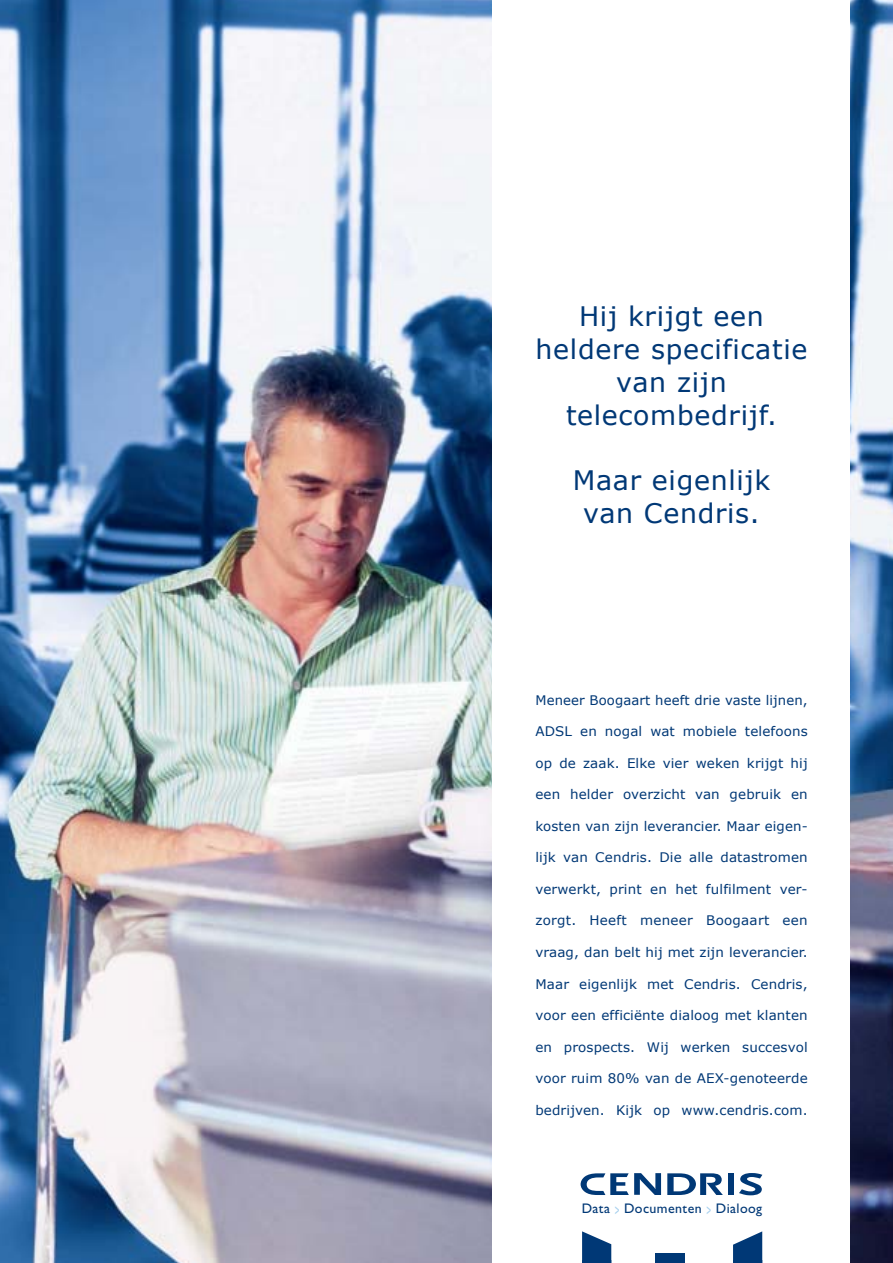
<style>
.page{position:relative;width:893px;height:1263px;background:#fff}
.page>*{position:absolute;margin:0;border:0;box-sizing:border-box;transform-origin:0 0}
.t1{font:26.85px/32.8px "Verdana";letter-spacing:.025em;color:#003876;text-align:center}
.t2{font:13.95px "Gill Sans Std";letter-spacing:.03em;color:#003876}
.t3{font:13.2px "Verdana";letter-spacing:.01em;color:#003876}
.s1{font-size:16.2px;color:#a5cfee}
</style>
<div class="page">
<img style="left:0;top:0;width:492px;height:1263px">
<img style="left:850px;top:0;width:43px;height:1263px">
<div style="left:728px;top:1173px;width:6px;height:22px;background:#003876"></div>
<svg style="left:739px;top:1173px;width:23px;height:22px"></svg>
<svg style="left:667px;top:1173px;width:56px;height:22px"></svg>
<svg style="left:581px;top:1173px;width:80px;height:22px"></svg>
<div style="left:656px;top:1253px;width:29px;height:10px;background:#003876"></div>
<svg style="left:582px;top:1231px;width:29px;height:32px"></svg>
<svg style="left:733px;top:1231px;width:29px;height:32px"></svg>
<h1 class="t1" style="left:536px;top:299px;width:273px">Hij krijgt een heldere specificatie van zijn telecombedrijf.</h1>
<h1 class="t1" style="left:573px;top:463px;width:199px">Maar eigenlijk van Cendris.</h1>
<p class="t3" style="left:535px;top:692px;width:274px">Meneer Boogaart heeft drie vaste lijnen,</p>
<p class="t3" style="left:535px;top:723px;width:274px">ADSL en nogal wat mobiele telefoons</p>
<p class="t3" style="left:535px;top:755px;width:274px">op de zaak. Elke vier weken krijgt hij</p>
<p class="t3" style="left:535px;top:786px;width:274px">een helder overzicht van gebruik en</p>
<p class="t3" style="left:535px;top:818px;width:274px">kosten van zijn leverancier. Maar eigen-</p>
<p class="t3" style="left:535px;top:849px;width:274px">lijk van Cendris. Die alle datastromen</p>
<p class="t3" style="left:535px;top:881px;width:274px">verwerkt, print en het fulfilment ver-</p>
<p class="t3" style="left:535px;top:912px;width:274px">zorgt. Heeft meneer Boogaart een</p>
<p class="t3" style="left:535px;top:944px;width:274px">vraag, dan belt hij met zijn leverancier.</p>
<p class="t3" style="left:535px;top:975px;width:274px">Maar eigenlijk met Cendris. Cendris,</p>
<p class="t3" style="left:535px;top:1007px;width:274px">voor een efficiënte dialoog met klanten</p>
<p class="t3" style="left:535px;top:1038px;width:274px">en prospects. Wij werken succesvol</p>
<p class="t3" style="left:535px;top:1070px;width:274px">voor ruim 80% van de AEX-genoteerde</p>
<p class="t3" style="left:535px;top:1101px;width:274px">bedrijven. Kijk op www.cendris.com.</p>
<p class="t2" style="left:582px;top:1200px;width:182px">Data <span class="s1">&gt;</span> Documenten <span class="s1">&gt;</span> Dialoog</p>
</div>
